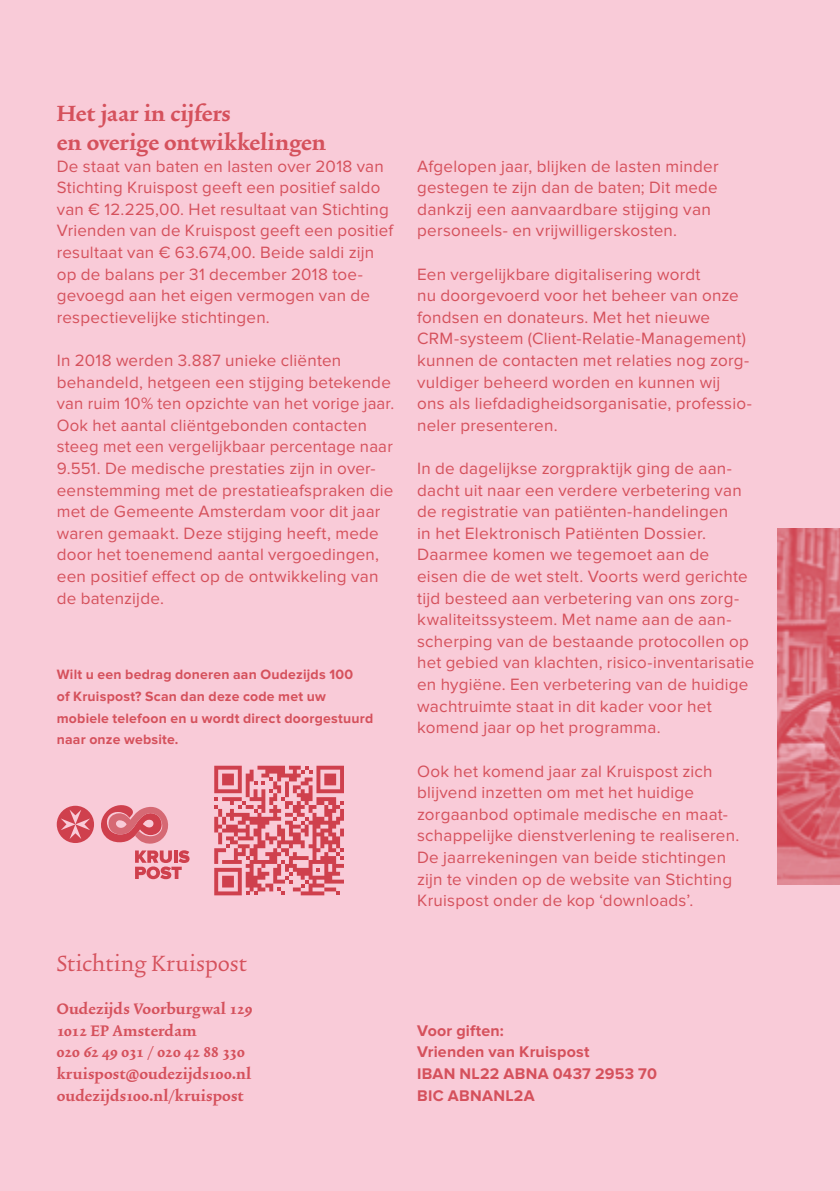
<style>
.page{position:relative;width:840px;height:1191px;background:#fff}
.page>*{position:absolute;margin:0;border:0;box-sizing:border-box;transform-origin:0 0}
.t1{font:700 26px/28.4px "Trinite No 2";color:#d5515c}
.t2{font:26px "Trinite No 2 Rom Wid";letter-spacing:.005em;color:#d5515c}
.t3{font:700 18px/21.6px "Trinite No 2";letter-spacing:.01em;color:#d5515c}
.t4{font:17px/21.6px "Proxima Nova";letter-spacing:.015em;color:#d5515c}
.t5{font:700 16px/21.6px "Proxima Nova";letter-spacing:.015em;color:#d5515c}
.t6{font:700 14px/21.6px "Proxima Nova";letter-spacing:.015em;color:#d5515c}
</style>
<div class="page">
<div style="left:0;top:0;width:839px;height:1191px;background:#f9cbd8"></div>
<svg style="left:57px;top:805px;width:132px;height:74px"></svg>
<svg style="left:214px;top:765px;width:130px;height:130px"></svg>
<img style="left:777px;top:528px;width:62px;height:356px">
<h1 class="t1" style="left:57px;top:101px;width:270px">Het jaar in cijfers<br>en overige ontwikkelingen</h1>
<p class="t4" style="left:57px;top:155px;width:337px">De staat van baten en lasten over 2018 van Stichting Kruispost geeft een positief saldo van € 12.225,00. Het resultaat van Stichting Vrienden van de Kruispost geeft een positief resultaat van € 63.674,00. Beide saldi zijn op de balans per 31 december 2018 toe&shy;gevoegd aan het eigen vermogen van de respectievelijke stichtingen.</p>
<p class="t4" style="left:57px;top:350px;width:339px">In 2018 werden 3.887 unieke cliënten behandeld, hetgeen een stijging betekende van ruim 10% ten opzichte van het vorige jaar.<br>Ook het aantal cliëntgebonden contacten steeg met een vergelijkbaar percentage naar 9.551. De medische prestaties zijn in over&shy;eenstemming met de prestatieafspraken die met de Gemeente Amsterdam voor dit jaar waren gemaakt. Deze stijging heeft, mede door het toenemend aantal vergoedingen, een positief effect op de ontwikkeling van de batenzijde.</p>
<p class="t6" style="left:57px;top:664px;width:318px">Wilt u een bedrag doneren aan Oudezijds 100<br>of Kruispost? Scan dan deze code met uw mobiele telefoon en u wordt direct doorgestuurd naar onze website.</p>
<h1 class="t2" style="left:57px;top:952px;width:191px">Stichting Kruispost</h1>
<p class="t3" style="left:57px;top:999px;width:197px">Oudezijds Voorburgwal 129<br>1012 EP Amsterdam<br>020 62 49 031 / 020 42 88 330 kruispost@oudezijds100.nl oudezijds100.nl/kruispost</p>
<p class="t4" style="left:417px;top:155px;width:303px">Afgelopen jaar, blijken de lasten minder gestegen te zijn dan de baten; Dit mede dankzij een aanvaardbare stijging van personeels- en vrijwilligerskosten.</p>
<p class="t4" style="left:417px;top:263px;width:336px">Een vergelijkbare digitalisering wordt<br>nu doorgevoerd voor het beheer van onze fondsen en donateurs. Met het nieuwe CRM-systeem (Client-Relatie-Management) kunnen de contacten met relaties nog zorg&shy;vuldiger beheerd worden en kunnen wij ons als liefdadigheidsorganisatie, professio&shy;neler presenteren.</p>
<p class="t4" style="left:417px;top:458px;width:338px">In de dagelijkse zorgpraktijk ging de aan&shy;dacht uit naar een verdere verbetering van de registratie van patiënten-handelingen<br>in het Elektronisch Patiënten Dossier.<br>Daarmee komen we tegemoet aan de eisen die de wet stelt. Voorts werd gerichte tijd besteed aan verbetering van ons zorg&shy;kwaliteitssysteem. Met name aan de aan&shy;scherping van de bestaande protocollen op het gebied van klachten, risico-inventarisatie en hygiëne. Een verbetering van de huidige wachtruimte staat in dit kader voor het komend jaar op het programma.</p>
<p class="t4" style="left:417px;top:760px;width:323px">Ook het komend jaar zal Kruispost zich blijvend inzetten om met het huidige zorgaanbod optimale medische en maat&shy;schappelijke dienstverlening te realiseren.<br>De jaarrekeningen van beide stichtingen zijn te vinden op de website van Stichting Kruispost onder de kop ‘downloads’.</p>
<p class="t5" style="left:417px;top:1020px;width:241px">Voor giften:<br>Vrienden van Kruispost<br>IBAN NL22 ABNA 0437 2953 70<br>BIC ABNANL2A</p>
</div>
